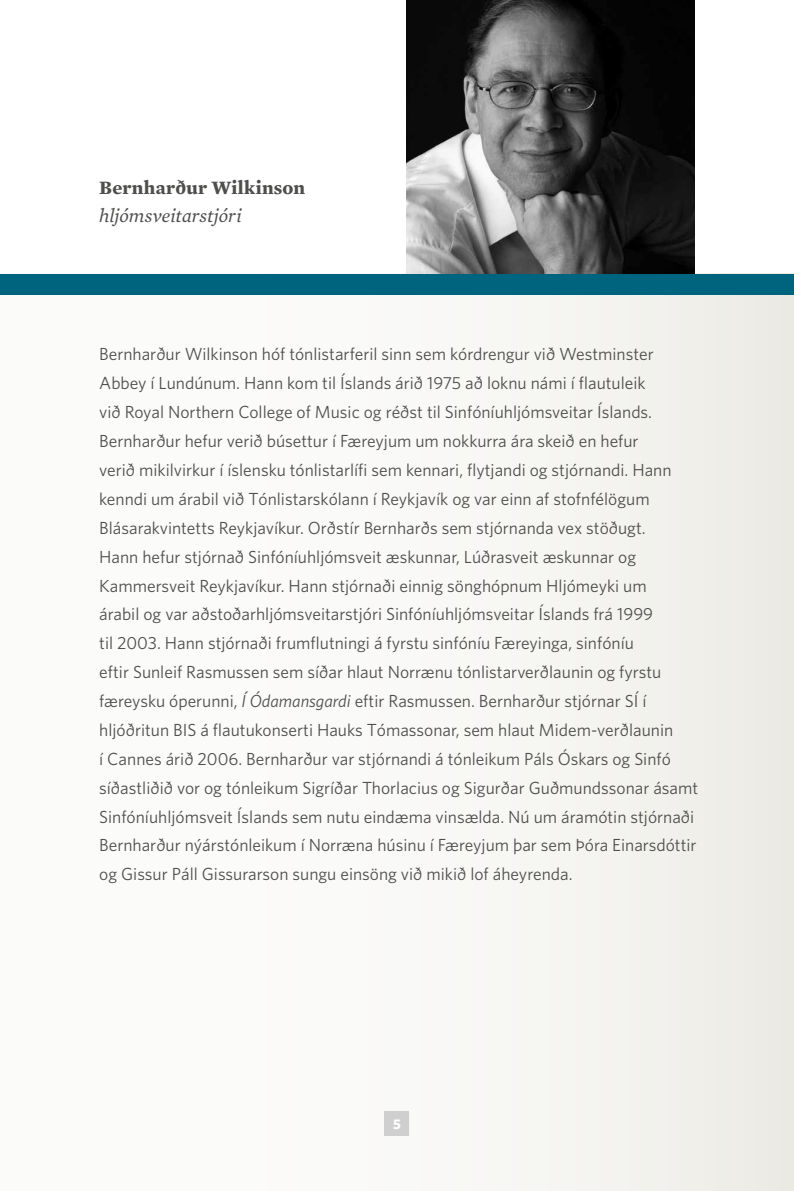
<style>
.page{position:relative;width:794px;height:1191px;background:#fff}
.page>*{position:absolute;margin:0;border:0;box-sizing:border-box;transform-origin:0 0}
.t1{font:700 19.25px "Mercury Text G2";letter-spacing:.015em;color:#4e4e4d}
.t2{font:italic 19.25px "Mercury Text G2";letter-spacing:-.005em;color:#4e4e4d}
.t3{font:17.5px/28.9px "Whitney";color:#4e4e4d}
.t4{font:700 14px "Whitney";color:#fff}
.s1{font-style:italic}
</style>
<div class="page">
<div style="left:0;top:274px;width:794px;height:917px;background:linear-gradient(to right,#fff,#f0efea)"></div>
<div style="left:384px;top:1111px;width:25px;height:25px;background:#cfcfcf"></div>
<div style="left:0;top:274px;width:794px;height:21px;background:#00647f"></div>
<img style="left:407px;top:0;width:287px;height:274px">
<p class="t1" style="left:99px;top:176px;width:207px">Bernharður Wilkinson</p>
<p class="t2" style="left:99px;top:205px;width:144px">hljómsveitarstjóri</p>
<p class="t3" style="left:99px;top:339px;width:600px">Bernharður Wilkinson hóf tónlistarferil sinn sem kórdrengur við Westminster Abbey í Lundúnum. Hann kom til Íslands árið 1975 að loknu námi í flautuleik<br>við Royal Northern College of Music og réðst til Sinfóníuhljómsveitar Íslands.<br>Bernharður hefur verið búsettur í Færeyjum um nokkurra ára skeið en hefur<br>verið mikilvirkur í íslensku tónlistarlífi sem kennari, flytjandi og stjórnandi. Hann kenndi um árabil við Tónlistarskólann í Reykjavík og var einn af stofnfélögum Blásarakvintetts Reykjavíkur. Orðstír Bernharðs sem stjórnanda vex stöðugt.<br>Hann hefur stjórnað Sinfóníuhljómsveit æskunnar, Lúðrasveit æskunnar og Kammersveit Reykjavíkur. Hann stjórnaði einnig sönghópnum Hljómeyki um<br>árabil og var aðstoðarhljómsveitarstjóri Sinfóníuhljómsveitar Íslands frá 1999<br>til 2003. Hann stjórnaði frumflutningi á fyrstu sinfóníu Færeyinga, sinfóníu<br>eftir Sunleif Rasmussen sem síðar hlaut Norrænu tónlistarverðlaunin og fyrstu færeysku óperunni, <span class="s1">Í Ódamansgardi</span> eftir Rasmussen. Bernharður stjórnar SÍ í hljóðritun BI S á flautukonserti Hauks Tómassonar, sem hlaut Midem-verðlaunin<br>í Cannes árið 2006. Bernharður var stjórnandi á tónleikum Páls Óskars og Sinfó síðastliðið vor og tónleikum Sigríðar Thorlacius og Sigurðar Guðmundssonar ásamt Sinfóníuhljómsveit Íslands sem nutu eindæma vinsælda. N ú um áramótin stjórnaði Bernharður nýárstónleikum í Norræna húsinu í Færeyjum þar sem Þóra Einarsdóttir og Gissur Páll Gissurarson sungu einsöng við mikið lof áheyrenda.</p>
<p class="t4" style="left:393px;top:1115px;width:9px">5</p>
</div>
